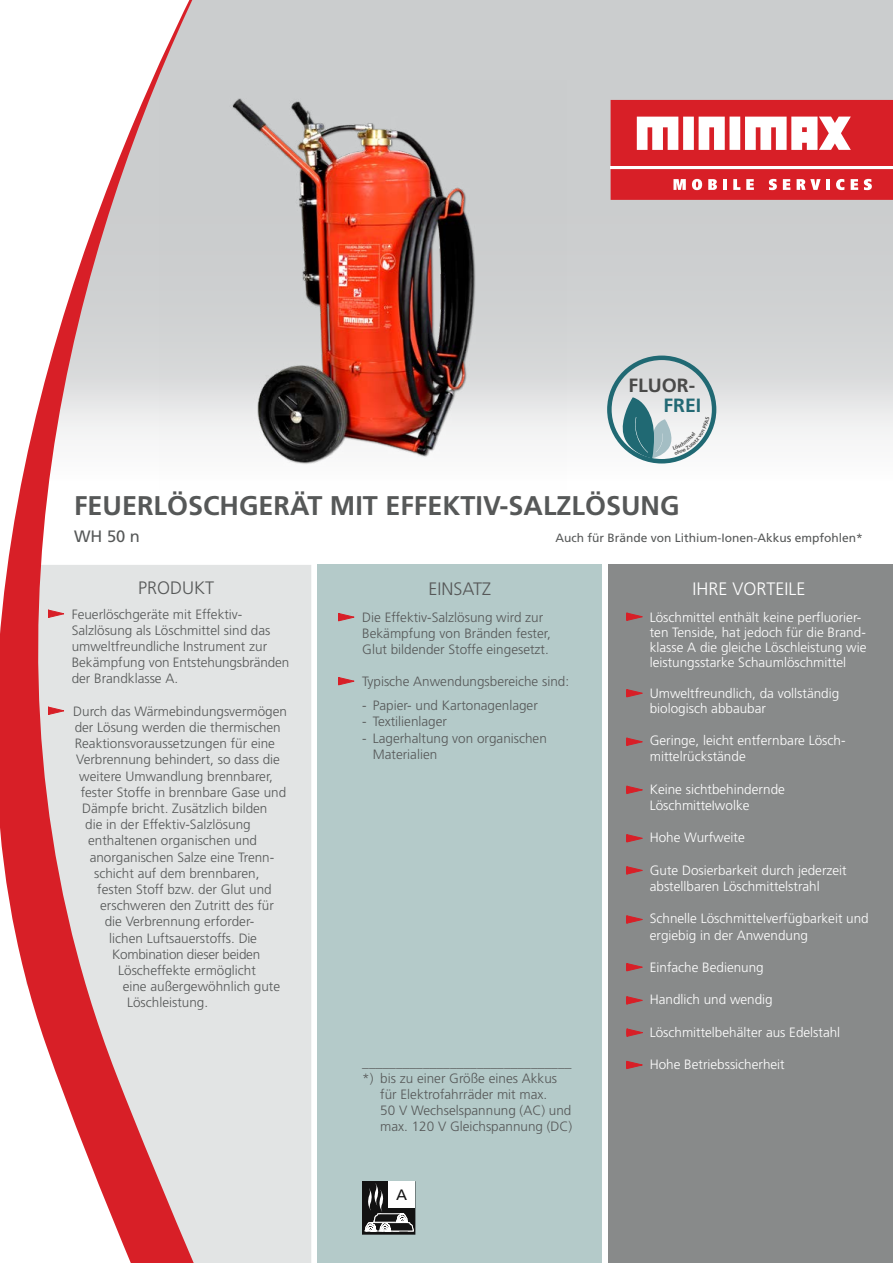
<style>
.page{position:relative;width:893px;height:1263px;background:#fff}
.page>*{position:absolute;margin:0;border:0;box-sizing:border-box;transform-origin:0 0}
.t1{font:700 27px "Frutiger CE";color:#565858}
.t2{font:700 19.2px "Frutiger CE";color:#4a4a49}
.t3{font:700 19.2px "Frutiger CE";color:#236974}
.t4{font:300 18px "Frutiger CE";color:#565858}
.t5{font:300 18px "Frutiger CE";color:#fff}
.t6{font:16.5px "Frutiger CE";color:#565858}
.t7{font:15px "Frutiger BQ";color:#121212}
.t8{font:300 13.5px/16.2px "Frutiger CE";color:#565858}
.t9{font:300 13.5px/15px "Frutiger CE";color:#fff}
.t10{font:300 13.5px "Frutiger CE";letter-spacing:-.02em;color:#565858}
.t11{font:12px "Frutiger CE";color:#565858}
</style>
<div class="page">
<img style="left:199px;top:0;width:694px;height:464px">
<div style="left:199px;top:565px;width:112px;height:698px;background:#e2e4e4"></div>
<div style="left:317px;top:565px;width:285px;height:698px;background:#b4cac9"></div>
<svg style="left:338px;top:613px;width:16px;height:8px"></svg>
<div style="left:608px;top:565px;width:285px;height:698px;background:#888a8a"></div>
<svg style="left:626px;top:963px;width:17px;height:8px"></svg>
<svg style="left:611px;top:100px;width:282px;height:67px"></svg>
<div style="left:611px;top:169px;width:282px;height:31px;background:#d81f27"></div>
<svg style="left:673px;top:179px;width:13px;height:11px"></svg>
<svg style="left:692px;top:179px;width:10px;height:11px"></svg>
<svg style="left:708px;top:179px;width:9px;height:11px"></svg>
<hr style="left:723px;top:179px;width:4px;height:11px;background:#fff">
<svg style="left:733px;top:179px;width:7px;height:11px"></svg>
<svg style="left:746px;top:179px;width:8px;height:11px"></svg>
<svg style="left:769px;top:179px;width:8px;height:11px"></svg>
<svg style="left:783px;top:179px;width:7px;height:11px"></svg>
<svg style="left:797px;top:179px;width:24px;height:11px"></svg>
<hr style="left:826px;top:179px;width:4px;height:11px;background:#fff">
<svg style="left:836px;top:179px;width:8px;height:11px"></svg>
<svg style="left:851px;top:179px;width:7px;height:11px"></svg>
<svg style="left:864px;top:179px;width:8px;height:11px"></svg>
<hr style="left:611px;top:167px;width:282px;height:2px;background:#fff">
<div style="left:362px;top:1181px;width:53px;height:53px;border:1px solid #121212"></div>
<svg style="left:364px;top:1182px;width:51px;height:50px;background:#7e7e7e"></svg>
<svg style="left:0;top:0;width:199px;height:1263px"></svg>
<svg style="left:48px;top:610px;width:16px;height:7px"></svg>
<svg style="left:338px;top:677px;width:16px;height:8px"></svg>
<svg style="left:626px;top:738px;width:17px;height:7px"></svg>
<svg style="left:626px;top:613px;width:17px;height:7px"></svg>
<svg style="left:626px;top:835px;width:17px;height:7px"></svg>
<svg style="left:626px;top:867px;width:17px;height:7px"></svg>
<svg style="left:626px;top:916px;width:17px;height:7px"></svg>
<svg style="left:626px;top:997px;width:17px;height:7px"></svg>
<svg style="left:626px;top:786px;width:17px;height:7px"></svg>
<svg style="left:627px;top:1029px;width:16px;height:7px"></svg>
<svg style="left:626px;top:689px;width:17px;height:8px"></svg>
<svg style="left:626px;top:1061px;width:17px;height:8px"></svg>
<img style="left:159px;top:81px;width:408px;height:408px">
<div style="left:607px;top:356px;width:109px;height:107px;border:5px solid #206973;border-radius:50%"></div>
<svg style="left:622px;top:397px;width:87px;height:61px"></svg>
<h2 class="t2" style="left:628px;top:373px;width:68px">FLUOR-</h2>
<h2 class="t3" style="left:663px;top:394px;width:39px">FREI</h2>
<h1 class="t1" style="left:74px;top:490px;width:607px">FEUERLÖSCHGERÄT MIT EFFEKTIV-SALZLÖSUNG</h1>
<p class="t6" style="left:74px;top:527px;width:68px">WH 50 n</p>
<p class="t11" style="left:555px;top:531px;width:309px">Auch für Brände von Lithium-Ionen-Akkus empfohlen*</p>
<h3 class="t4" style="left:138px;top:577px;width:78px">PRODUKT</h3>
<h3 class="t4" style="left:428px;top:578px;width:64px">EINSATZ</h3>
<h3 class="t5" style="left:692px;top:578px;width:115px">IHRE VORTEILE</h3>
<p class="t8" style="left:72px;top:606px;width:219px">Feuerlöschgeräte mit Effektiv-<br>Salzlösung als Löschmittel sind das umweltfreundliche Instrument zur<br>Bekämpfung von Entstehungsbränden der Brandklasse A.</p>
<p class="t8" style="left:73px;top:703px;width:215px">Durch das Wärmebindungsvermögen</p>
<p class="t8" style="left:75px;top:719px;width:208px">der Lösung werden die thermischen</p>
<p class="t8" style="left:75px;top:735px;width:202px">Reaktionsvoraussetzungen für eine</p>
<p class="t8" style="left:76px;top:751px;width:205px">Verbrennung behindert, so dass die</p>
<p class="t8" style="left:79px;top:768px;width:195px">weitere Umwandlung brennbarer,</p>
<p class="t8" style="left:81px;top:784px;width:207px">fester Stoffe in brennbare Gase und</p>
<p class="t8" style="left:82px;top:800px;width:187px">Dämpfe bricht. Zusätzlich bilden</p>
<p class="t8" style="left:85px;top:816px;width:167px">die in der Effektiv-Salzlösung</p>
<p class="t8" style="left:88px;top:832px;width:170px">enthaltenen organischen und</p>
<p class="t8" style="left:90px;top:849px;width:186px">anorganischen Salze eine Trenn-</p>
<p class="t8" style="left:94px;top:865px;width:167px">schicht auf dem brennbaren,</p>
<p class="t8" style="left:97px;top:881px;width:176px">festen Stoff bzw. der Glut und</p>
<p class="t8" style="left:100px;top:897px;width:175px">erschweren den Zutritt des für</p>
<p class="t8" style="left:105px;top:913px;width:151px">die Verbrennung erforder-</p>
<p class="t8" style="left:109px;top:930px;width:149px">lichen Luftsauerstoffs. Die</p>
<p class="t10" style="left:112px;top:946px;width:150px">Kombination dieser beiden</p>
<p class="t8" style="left:118px;top:962px;width:139px">Löscheffekte ermöglicht</p>
<p class="t8" style="left:123px;top:978px;width:159px">eine außergewöhnlich gute</p>
<p class="t8" style="left:127px;top:994px;width:83px">Löschleistung.</p>
<p class="t8" style="left:362px;top:609px;width:190px">Die Effektiv-Salzlösung wird zur<br>Bekämpfung von Bränden fester,<br>Glut bildender Stoffe eingesetzt.</p>
<p class="t8" style="left:362px;top:673px;width:208px">Typische Anwendungsbereiche sind:</p>
<p class="t8" style="left:362px;top:697px;width:177px">- Papier- und Kartonagenlager</p>
<p class="t8" style="left:362px;top:713px;width:86px">- Textilienlager</p>
<p class="t8" style="left:373px;top:730px;width:176px;text-indent:-11px">- Lagerhaltung von organischen<br>Materialien</p>
<p class="t8" style="left:362px;top:1054px;width:211px">_______________________________</p>
<p class="t8" style="left:362px;top:1070px;width:196px">*) bis zu einer Größe eines Akkus</p>
<p class="t8" style="left:380px;top:1086px;width:168px">für Elektrofahrräder mit max.</p>
<p class="t8" style="left:380px;top:1102px;width:193px">50 V Wechselspannung (AC) und</p>
<p class="t8" style="left:380px;top:1118px;width:194px">max. 120 V Gleichspannung (DC)</p>
<p class="t7" style="left:396px;top:1186px;width:12px">A</p>
<p class="t9" style="left:650px;top:609px;width:218px">Löschmittel enthält keine perfluorier&shy;ten Tenside, hat jedoch für die Brand&shy;klasse A die gleiche Löschleistung wie leistungsstarke Schaumlöschmittel</p>
<p class="t9" style="left:650px;top:685px;width:191px">Umweltfreundlich, da vollständig biologisch abbaubar</p>
<p class="t9" style="left:650px;top:732px;width:196px;line-height:16.2px">Geringe, leicht entfernbare Lösch&shy;mittelrückstände</p>
<p class="t9" style="left:650px;top:781px;width:137px;line-height:16.2px">Keine sichtbehindernde<br>LöschmitteIwolke</p>
<p class="t9" style="left:650px;top:830px;width:97px">Hohe Wurfweite</p>
<p class="t9" style="left:650px;top:862px;width:199px;line-height:16.2px">Gute Dosierbarkeit durch jederzeit abstellbaren Löschmittelstrahl</p>
<p class="t9" style="left:650px;top:910px;width:220px;line-height:16.2px">Schnelle Löschmittelverfügbarkeit und ergiebig in der Anwendung</p>
<p class="t9" style="left:650px;top:960px;width:116px">Einfache Bedienung</p>
<p class="t9" style="left:650px;top:992px;width:125px">Handlich und wendig</p>
<p class="t9" style="left:650px;top:1024px;width:192px">Löschmittelbehälter aus Edelstahl</p>
<p class="t9" style="left:650px;top:1057px;width:137px">Hohe Betriebssicherheit</p>
</div>
